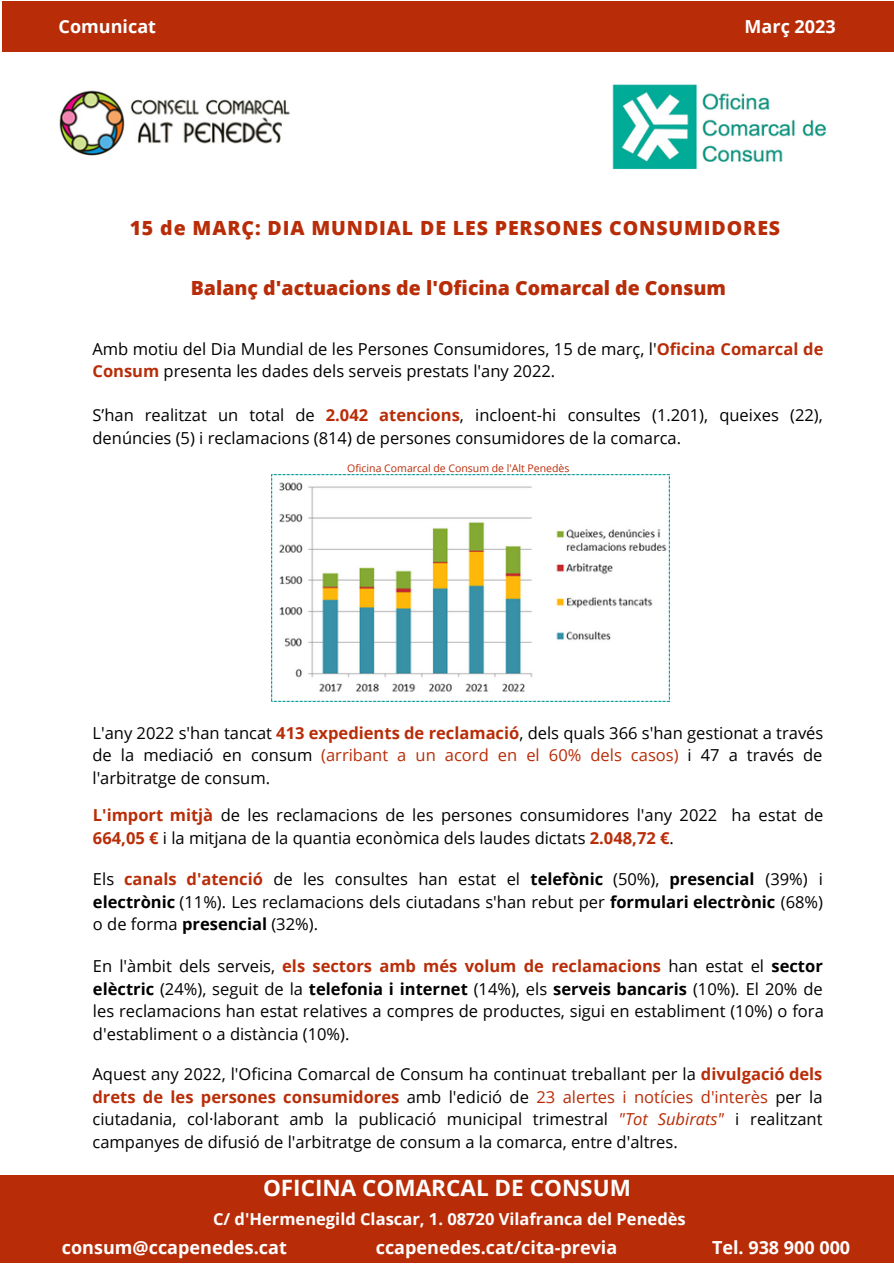
<style>
.page{position:relative;width:894px;height:1264px;background:#fff}
.page>*{position:absolute;margin:0;border:0;box-sizing:border-box;transform-origin:0 0}
.t1{font:700 22.5px "Open Sans";color:#fff}
.t2{font:800 19.5px "Open Sans";color:#b82d08}
.t3{font:800 19.5px "Open Sans";letter-spacing:.045em;color:#b82d08}
.t4{font:700 18px "Open Sans";color:#fff}
.t5{font:16.5px/22.5px "Open Sans";color:#000;text-align:justify}
.t6{font:700 16.5px "Open Sans";color:#fff}
.t7{font:10.5px "Open Sans";color:#b82d08}
.s1{font-weight:700;color:#b82d08}
.s2{color:#b82d08}
.s3{font-weight:700}
.s4{font-style:italic;color:#b82d08}
</style>
<div class="page">
<div style="left:0;top:1174px;width:893px;height:88px;background:#b82d08"></div>
<img style="left:60px;top:90px;width:230px;height:66px">
<img style="left:612px;top:84px;width:215px;height:86px">
<div style="left:2px;top:1px;width:891px;height:50px;background:#b82d08"></div>
<img style="left:271px;top:475px;width:398px;height:226px">
<p class="t4" style="left:59px;top:14px;width:99px">Comunicat</p>
<p class="t4" style="left:744px;top:14px;width:93px">Març 2023</p>
<p class="t3" style="left:130px;top:214px;width:651px">15 de MARÇ: DIA MUNDIAL DE LES PERSONES CONSUMIDORES</p>
<p class="t2" style="left:191px;top:274px;width:536px">Balanç d'actuacions de l'Oficina Comarcal de Consum</p>
<p class="t5" style="left:92px;top:337px;width:732px">Amb motiu del Dia Mundial de les Persones Consumidores, 15 de març, l'<span class="s1">Oficina Comarcal de<br>Consum</span> presenta les dades dels serveis prestats l'any 2022.</p>
<p class="t5" style="left:92px;top:403px;width:731px">S’han realitzat un total de <span class="s1">2.042 atencions</span>, incloent-hi consultes (1.201), queixes (22), denúncies (5) i reclamacions (814) de persones consumidores de la comarca.</p>
<p class="t7" style="left:347px;top:461px;width:224px">Oficina Comarcal de Consum de l'Alt Penedès</p>
<p class="t5" style="left:92px;top:721px;width:732px">L'any 2022 s'han tancat <span class="s1">413 expedients de reclamació</span>, dels quals 366 s'han gestionat a través de la mediació en consum <span class="s2">(arribant a un acord en el 60% dels casos)</span> i 47 a través de l'arbitratge de consum.</p>
<p class="t5" style="left:93px;top:803px;width:731px"><span class="s1">L'import mitjà</span> de les reclamacions de les persones consumidores l'any 2022 ha estat de<br><span class="s1">664,05 €</span> i la mitjana de la quantia econòmica dels laudes dictats <span class="s1">2.048,72 €</span>.</p>
<p class="t5" style="left:93px;top:867px;width:731px">Els <span class="s1">canals d'atenció</span> de les consultes han estat el <span class="s3">telefònic</span> (50%), <span class="s3">presencial</span> (39%) i <span class="s3">electrònic</span> (11%). Les reclamacions dels ciutadans s'han rebut per <span class="s3">formulari electrònic</span> (68%) o de forma <span class="s3">presencial</span> (32%).</p>
<p class="t5" style="left:93px;top:954px;width:732px">En l'àmbit dels serveis, <span class="s1">els sectors amb més volum de reclamacions</span> han estat el <span class="s3">sector elèctric</span> (24%), seguit de la <span class="s3">telefonia i internet</span> (14%), els <span class="s3">serveis bancaris</span> (10%). El 20% de les reclamacions han estat relatives a compres de productes, sigui en establiment (10%) o fora d'establiment o a distància (10%).</p>
<p class="t5" style="left:92px;top:1062px;width:731px">Aquest any 2022, l'Oficina Comarcal de Consum ha continuat treballant per la <span class="s1">divulgació dels drets de les persones consumidores</span> amb l'edició de <span class="s2">23 alertes i notícies d'interès</span> per la ciutadania, col·laborant amb la publicació municipal trimestral <span class="s4">"Tot Subirats"</span> i realitzant campanyes de difusió de l'arbitratge de consum a la comarca, entre d'altres.</p>
<h1 class="t1" style="left:263px;top:1172px;width:369px">OFICINA COMARCAL DE CONSUM</h1>
<p class="t6" style="left:213px;top:1207px;width:474px">C/ d'Hermenegild Clascar, 1. 08720 Vilafranca del Penedès</p>
<p class="t4" style="left:62px;top:1234px;width:226px">consum@ccapenedes.cat</p>
<p class="t4" style="left:375px;top:1234px;width:243px">ccapenedes.cat/cita-previa</p>
<p class="t4" style="left:711px;top:1234px;width:140px">Tel. 938 900 000</p>
</div>
